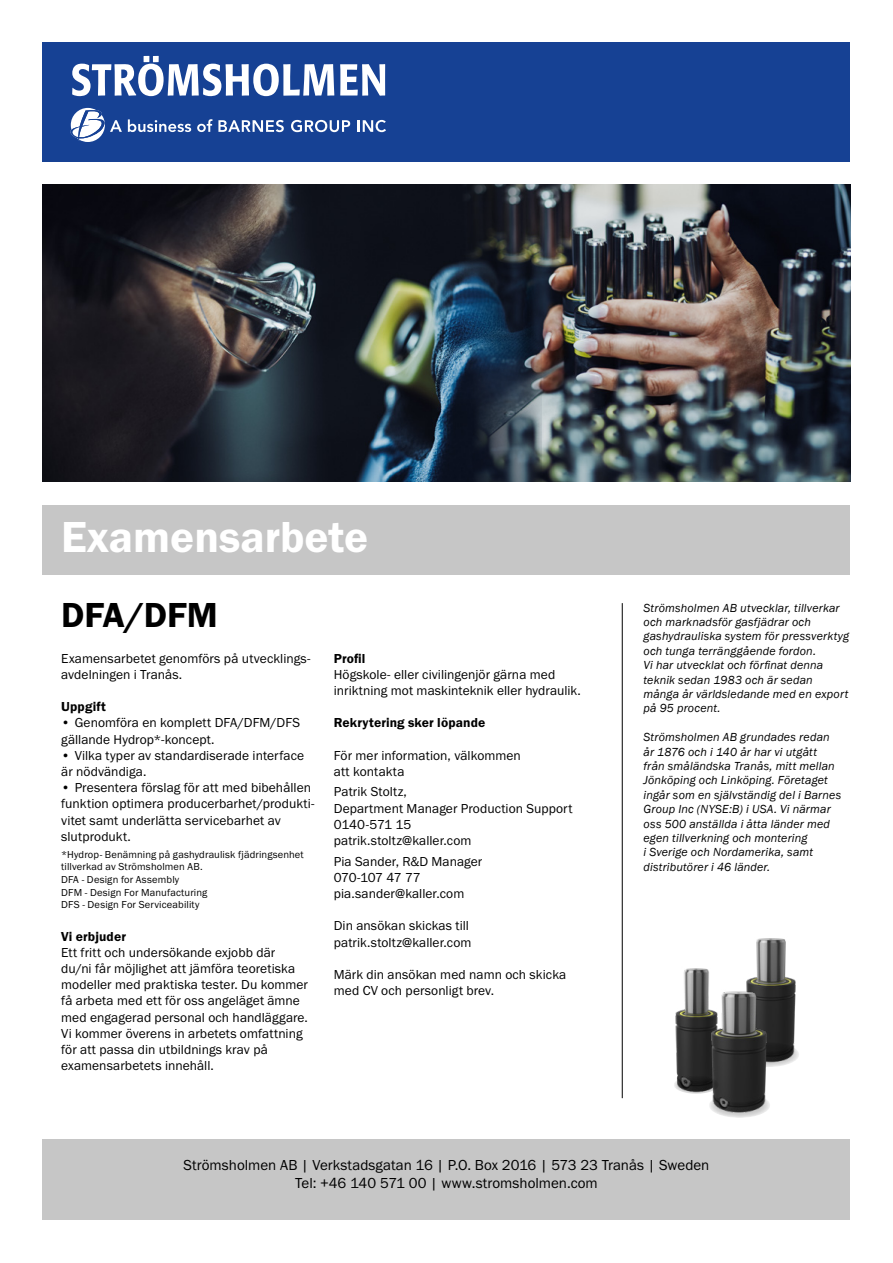
<style>
.page{position:relative;width:893px;height:1263px;background:#fff}
.page>*{position:absolute;margin:0;border:0;box-sizing:border-box;transform-origin:0 0}
.t1{font:45px "Franklin Gothic URW Dem";color:#fff}
.t2{font:36px "Franklin Gothic URW Dem";letter-spacing:-.005em;color:#000}
.t3{font:15px/18px "Franklin Gothic URW Boo";color:#000;text-align:center}
.t4{font:13.5px/16.2px "Franklin Gothic URW Boo";letter-spacing:.005em;color:#000}
.t5{font:13.5px "Franklin Gothic URW Dem";letter-spacing:.01em;color:#000}
.t6{font:italic 12px/14.4px "Franklin Gothic";letter-spacing:.015em;color:#000}
.t7{font:10.5px/12.6px "Franklin Gothic URW Boo";letter-spacing:.015em;color:#000}
</style>
<div class="page">
<div style="left:43px;top:1138px;width:807px;height:81px;background:#c6c6c6"></div>
<div style="left:43px;top:505px;width:807px;height:69px;background:#c6c6c6"></div>
<div style="left:43px;top:43px;width:807px;height:119px;background:#164194"></div>
<svg style="left:128px;top:119px;width:63px;height:13px"></svg>
<svg style="left:197px;top:119px;width:15px;height:13px"></svg>
<svg style="left:218px;top:120px;width:66px;height:12px"></svg>
<svg style="left:291px;top:120px;width:59px;height:12px"></svg>
<svg style="left:358px;top:120px;width:28px;height:12px"></svg>
<svg style="left:72px;top:56px;width:262px;height:40px"></svg>
<svg style="left:340px;top:64px;width:45px;height:32px"></svg>
<svg style="left:70px;top:108px;width:52px;height:34px"></svg>
<img style="left:542px;top:185px;width:308px;height:297px">
<hr style="left:622px;top:603px;width:1px;height:495px;background:#000">
<img style="left:746px;top:938px;width:50px;height:110px">
<svg style="left:738px;top:1042px;width:61px;height:25px"></svg>
<svg style="left:709px;top:1093px;width:61px;height:25px"></svg>
<img style="left:675px;top:968px;width:35px;height:111px">
<img style="left:710px;top:989px;width:59px;height:127px">
<svg style="left:673px;top:1075px;width:46px;height:19px"></svg>
<img style="left:43px;top:185px;width:499px;height:297px">
<h1 class="t1" style="left:61px;top:510px;width:309px">Examensarbete</h1>
<h2 class="t2" style="left:61px;top:593px;width:158px">DFA/DFM</h2>
<p class="t4" style="left:61px;top:650px;width:251px">Examensarbetet genomförs på utvecklings&shy;avdelningen i Tranås.</p>
<p class="t5" style="left:61px;top:698px;width:46px">Uppgift</p>
<p class="t4" style="left:61px;top:714px;width:240px">• Genomföra en komplett DFA/DFM/DFS gällande Hydrop*-koncept.</p>
<p class="t4" style="left:61px;top:747px;width:244px">• Vilka typer av standardiserade interface är nödvändiga.</p>
<p class="t4" style="left:61px;top:779px;width:254px">• Presentera förslag för att med bibehållen funktion optimera producerbarhet/produkti&shy;vitet samt underlätta servicebarhet av slutprodukt.</p>
<p class="t7" style="left:61px;top:848px;width:244px">*Hydrop- Benämning på gashydraulisk fjädringsenhet tillverkad av Strömsholmen AB.<br>DFA - Design for Assembly<br>DFM - Design For Manufacturing<br>DFS - Design For Serviceability</p>
<p class="t5" style="left:61px;top:928px;width:66px">Vi erbjuder</p>
<p class="t4" style="left:61px;top:944px;width:248px">Ett fritt och undersökande exjobb där du/ni får möjlighet att jämföra teoretiska modeller med praktiska tester. Du kommer få arbeta med ett för oss angeläget ämne med engagerad personal och handläggare.<br>Vi kommer överens in arbetets omfattning för att passa din utbildnings krav på examensarbetets innehåll.</p>
<p class="t5" style="left:334px;top:650px;width:33px">Profil</p>
<p class="t4" style="left:334px;top:666px;width:249px">Högskole- eller civilingenjör gärna med inriktning mot maskinteknik eller hydraulik.</p>
<p class="t5" style="left:334px;top:715px;width:153px">Rekrytering sker löpande</p>
<p class="t4" style="left:334px;top:747px;width:189px">För mer information, välkommen att kontakta</p>
<p class="t4" style="left:334px;top:784px;width:240px">Patrik Stoltz,<br>Department Manager Production Support<br>0140-571 15<br>patrik.stoltz@kaller.com</p>
<p class="t4" style="left:334px;top:853px;width:150px">Pia Sander, R&amp;D Manager<br>070-107 47 77 pia.sander@kaller.com</p>
<p class="t4" style="left:334px;top:917px;width:139px">Din ansökan skickas till patrik.stoltz@kaller.com</p>
<p class="t4" style="left:334px;top:966px;width:234px">Märk din ansökan med namn och skicka med CV och personligt brev.</p>
<p class="t6" style="left:643px;top:600px;width:207px">Strömsholmen AB utvecklar, tillverkar och marknadsför gasfjädrar och gashydrauliska system för pressverktyg och tunga terränggående fordon.<br>Vi har utvecklat och förfinat denna teknik sedan 1983 och är sedan många år världsledande med en export på 95 procent.</p>
<p class="t6" style="left:643px;top:730px;width:199px">Strömsholmen AB grundades redan år 1876 och i 140 år har vi utgått från småländska Tranås, mitt mellan Jönköping och Linköping. Företaget ingår som en självständig del i Barnes Group Inc (NYSE:B) i USA. Vi närmar oss 500 anställda i åtta länder med egen tillverkning och montering<br>i Sverige och Nordamerika, samt distributörer i 46 länder.</p>
<p class="t3" style="left:184px;top:1155px;width:527px">Strömsholmen AB | Verkstadsgatan 16 | P.O. Box 2016 | 573 23 Tranås | Sweden<br>Tel: +46 140 571 00 | www.stromsholmen.com</p>
</div>
